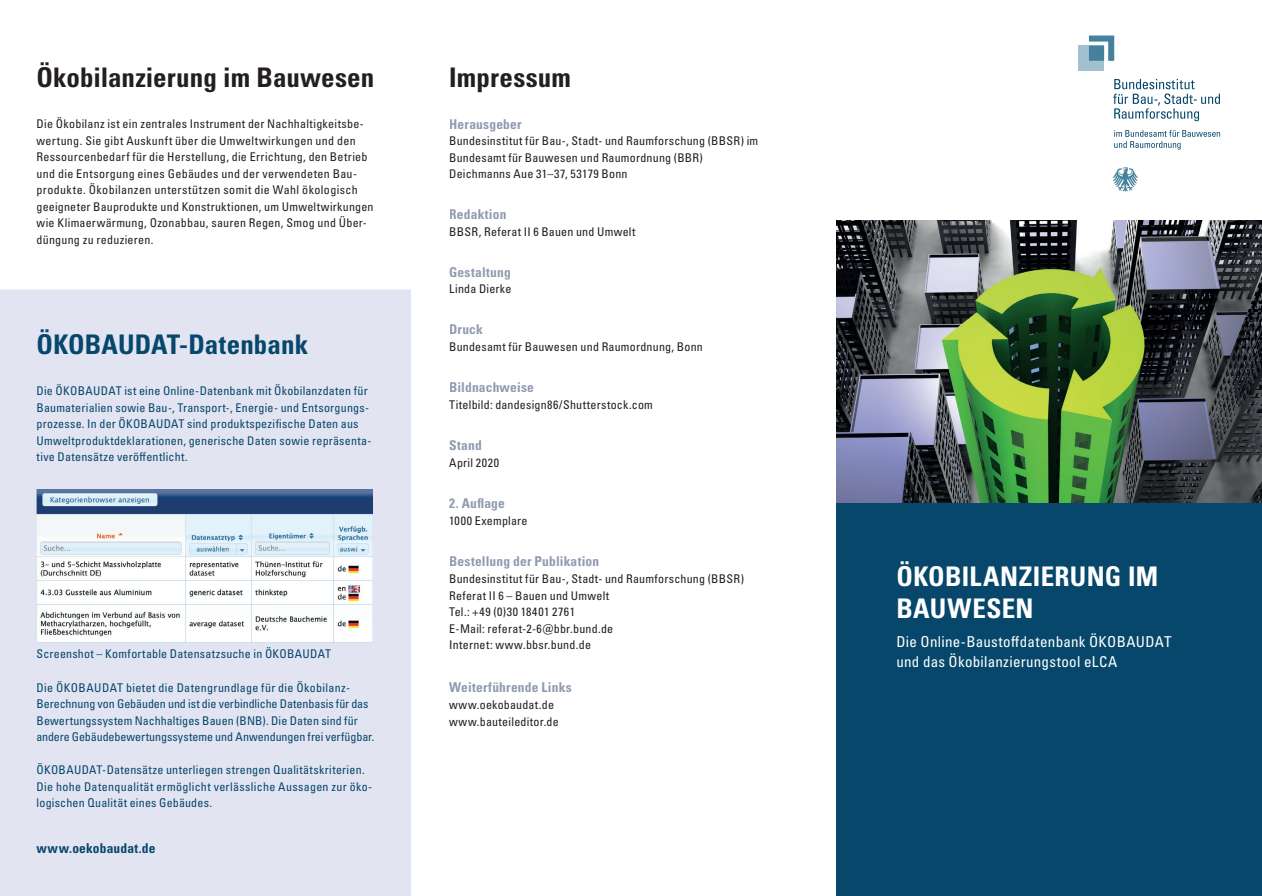
<style>
.page{position:relative;width:1262px;height:896px;background:#fff}
.page>*{position:absolute;margin:0;border:0;box-sizing:border-box;transform-origin:0 0}
.t1{font:700 condensed 27px "Univers LT Pro";letter-spacing:.005em;color:#231f20}
.t2{font:700 condensed 27px/32.4px "Univers LT Pro";letter-spacing:.015em;color:#fff}
.t3{font:700 condensed 27px "Univers LT Pro";letter-spacing:.005em;color:#06476b}
.t4{font:condensed 15px/19.5px "Univers LT Pro";letter-spacing:.02em;color:#fff}
.t5{font:700 condensed 13.5px "Univers LT Pro";letter-spacing:.015em;color:#909bb0}
.t6{font:700 condensed 13.5px "Univers LT Pro";letter-spacing:.015em;color:#06476b}
.t7{font:condensed 12px/16.5px "Univers LT Pro";letter-spacing:.02em;color:#231f20}
.t8{font:condensed 12px/16.5px "Univers LT Pro";letter-spacing:.02em;color:#06476b}
.t9{font:condensed 12px "Univers LT Pro";letter-spacing:.04em;color:#231f20}
</style>
<div class="page">
<div style="left:0;top:289px;width:411px;height:607px;background:#e2e4f2"></div>
<img style="left:37px;top:489px;width:335px;height:153px">
<div style="left:836px;top:254px;width:425px;height:642px;background:#06476b"></div>
<img style="left:836px;top:220px;width:425px;height:282px">
<div style="left:1078px;top:46px;width:26px;height:25px;background:#a3c0d1"></div>
<svg style="left:1088px;top:36px;width:131px;height:156px"></svg>
<h1 class="t1" style="left:37px;top:61px;width:339px">Ökobilanzierung im Bauwesen</h1>
<h1 class="t1" style="left:449px;top:61px;width:123px">Impressum</h1>
<p class="t7" style="left:37px;top:115px;width:338px">Die Ökobilanz ist ein zentrales Instrument der Nachhaltigkeitsbe&shy;wertung. Sie gibt Auskunft über die Umweltwirkungen und den Ressourcenbedarf für die Herstellung, die Errichtung, den Betrieb und die Entsorgung eines Gebäudes und der verwendeten Bau&shy;produkte. Ökobilanzen unterstützen somit die Wahl ökologisch geeigneter Bauprodukte und Konstruktionen, um Umweltwirkungen wie Klimaerwärmung, Ozonabbau, sauren Regen, Smog und Über&shy;düngung zu reduzieren.</p>
<p class="t5" style="left:449px;top:116px;width:74px">Herausgeber</p>
<p class="t7" style="left:449px;top:133px;width:310px">Bundesinstitut für Bau-, Stadt- und Raumforschung (BBSR) im<br>Bundesamt für Bauwesen und Raumordnung (BBR)<br>Deichmanns Aue 31–37, 53179 Bonn</p>
<p class="t5" style="left:449px;top:206px;width:59px">Redaktion</p>
<p class="t7" style="left:449px;top:224px;width:188px">BBSR, Referat II 6 Bauen und Umwelt</p>
<p class="t5" style="left:449px;top:264px;width:63px">Gestaltung</p>
<p class="t7" style="left:449px;top:280px;width:64px">Linda Dierke</p>
<h1 class="t3" style="left:37px;top:328px;width:273px">ÖKOBAUDAT-Datenbank</h1>
<p class="t5" style="left:449px;top:321px;width:35px">Druck</p>
<p class="t7" style="left:449px;top:338px;width:255px">Bundesamt für Bauwesen und Raumordnung, Bonn</p>
<p class="t8" style="left:37px;top:382px;width:336px">Die ÖKOBAUDAT ist eine Online-Datenbank mit Ökobilanzdaten für Baumaterialien sowie Bau-, Transport-, Energie- und Entsorgungs&shy;prozesse. In der ÖKOBAUDAT sind produktspezifische Daten aus Umweltproduktdeklarationen, generische Daten sowie repräsenta&shy;tive Datensätze veröffentlicht.</p>
<p class="t5" style="left:449px;top:379px;width:86px">Bildnachweise</p>
<p class="t7" style="left:449px;top:396px;width:205px">Titelbild: dandesign86/Shutterstock.com</p>
<p class="t5" style="left:449px;top:437px;width:34px">Stand</p>
<p class="t9" style="left:449px;top:455px;width:51px">April 2020</p>
<p class="t5" style="left:449px;top:495px;width:57px">2. Auflage</p>
<p class="t7" style="left:449px;top:512px;width:80px">1000 Exemplare</p>
<p class="t8" style="left:37px;top:645px;width:296px">Screenshot – Komfortable Datensatzsuche in ÖKOBAUDAT</p>
<p class="t5" style="left:449px;top:553px;width:151px">Bestellung der Publikation</p>
<p class="t7" style="left:449px;top:570px;width:296px">Bundesinstitut für Bau-, Stadt- und Raumforschung (BBSR)<br>Referat II 6 – Bauen und Umwelt<br>Tel.: +49 (0)30 18401 2761<br>E-Mail: referat-2-6@bbr.bund.de<br>Internet: www.bbsr.bund.de</p>
<h1 class="t2" style="left:896px;top:559px;width:263px">ÖKOBILANZIERUNG IM<br>BAUWESEN</h1>
<p class="t4" style="left:896px;top:631px;width:276px">Die Online-Baustoffdatenbank ÖKOBAUDAT und das Ökobilanzierungstool eLCA</p>
<p class="t8" style="left:37px;top:678px;width:339px">Die ÖKOBAUDAT bietet die Datengrundlage für die Ökobilanz-Berechnung von Gebäuden und ist die verbindliche Datenbasis für das Bewertungssystem Nachhaltiges Bauen (BNB). Die Daten sind für andere Gebäudebewertungssysteme und Anwendungen frei verfügbar.</p>
<p class="t8" style="left:37px;top:761px;width:337px">ÖKOBAUDAT-Datensätze unterliegen strengen Qualitätskriterien.<br>Die hohe Datenqualität ermöglicht verlässliche Aussagen zur öko&shy;logischen Qualität eines Gebäudes.</p>
<p class="t5" style="left:449px;top:679px;width:124px">Weiterführende Links</p>
<p class="t7" style="left:449px;top:696px;width:111px">www.oekobaudat.de www.bauteileditor.de</p>
<p class="t6" style="left:37px;top:840px;width:121px">www.oekobaudat.de</p>
</div>
